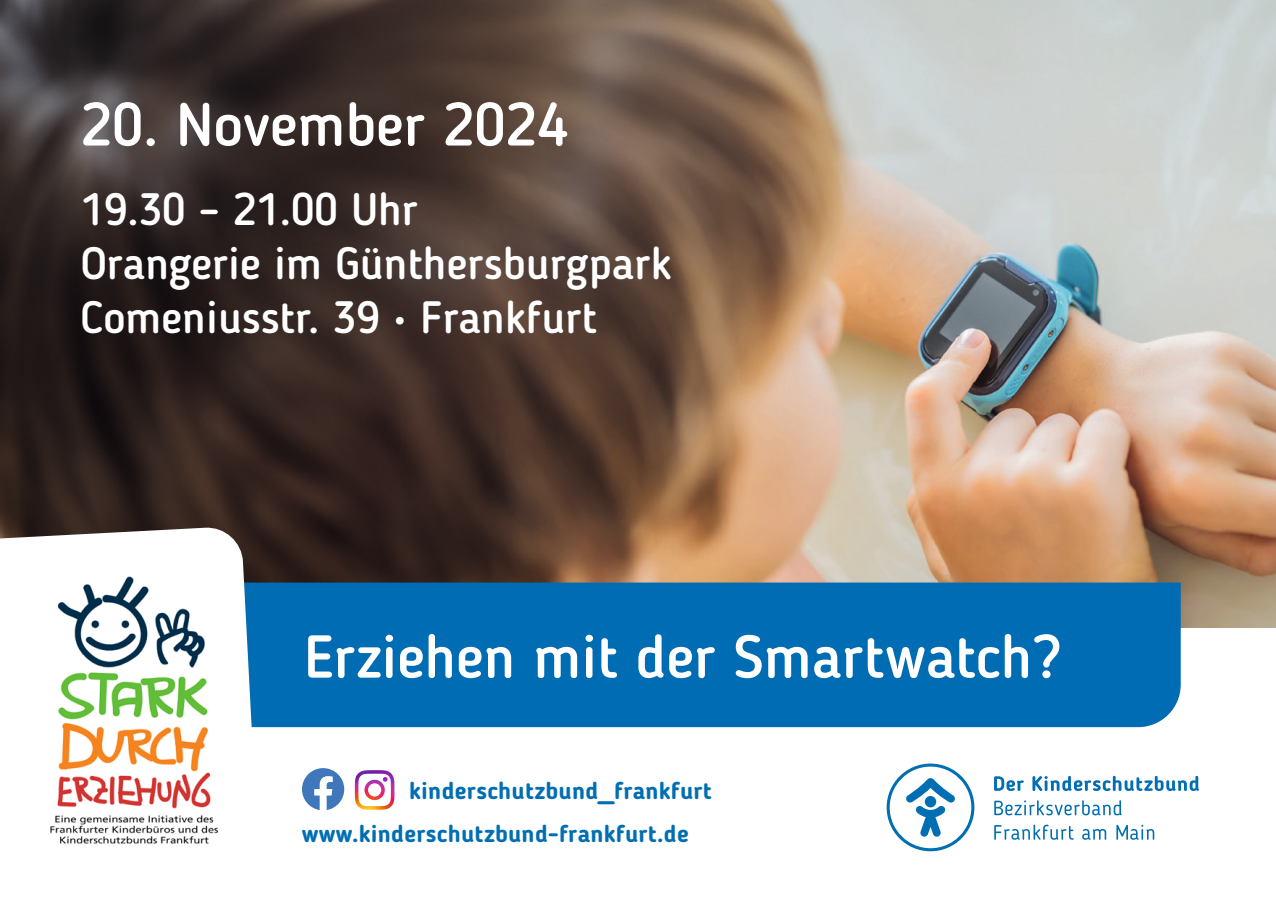
<style>
.page{position:relative;width:1276px;height:910px;background:#fff}
.page>*{position:absolute;margin:0;border:0;box-sizing:border-box;transform-origin:0 0}
.t1{font:500 60px "Blogger Sans";color:#fff}
.t2{font:500 45px/54px "Blogger Sans";color:#fff}
.t3{font:700 24px/42.9px "Blogger Sans";letter-spacing:.01em;color:#006eb3}
</style>
<div class="page">
<img style="left:0;top:0;width:1276px;height:627px">
<div style="left:265px;top:583px;width:915px;height:144px;background:#006cb3"></div>
<svg style="left:0;top:527px;width:265px;height:201px"></svg>
<img style="left:30px;top:572px;width:193px;height:272px">
<svg style="left:886px;top:763px;width:88px;height:88px"></svg>
<svg style="left:994px;top:776px;width:29px;height:15px"></svg>
<svg style="left:1032px;top:776px;width:167px;height:15px"></svg>
<svg style="left:994px;top:800px;width:127px;height:15px"></svg>
<svg style="left:994px;top:825px;width:79px;height:15px"></svg>
<svg style="left:1082px;top:829px;width:24px;height:11px"></svg>
<svg style="left:1116px;top:825px;width:38px;height:15px"></svg>
<svg style="left:355px;top:770px;width:39px;height:40px"></svg>
<svg style="left:302px;top:768px;width:42px;height:42px"></svg>
<h1 class="t1" style="left:81px;top:89px;width:489px">20. November 2024</h1>
<p class="t2" style="left:81px;top:182px;width:592px">19.30 – 21.00 Uhr<br>Orangerie im Günthersburgpark<br>Comeniusstr. 39 • Frankfurt</p>
<h1 class="t1" style="left:304px;top:621px;width:758px">Erziehen mit der Smartwatch?</h1>
<p class="t3" style="left:302px;top:769px;width:411px;text-indent:107px">kinderschutzbund_frankfurt www.kinderschutzbund-frankfurt.de</p>
</div>
